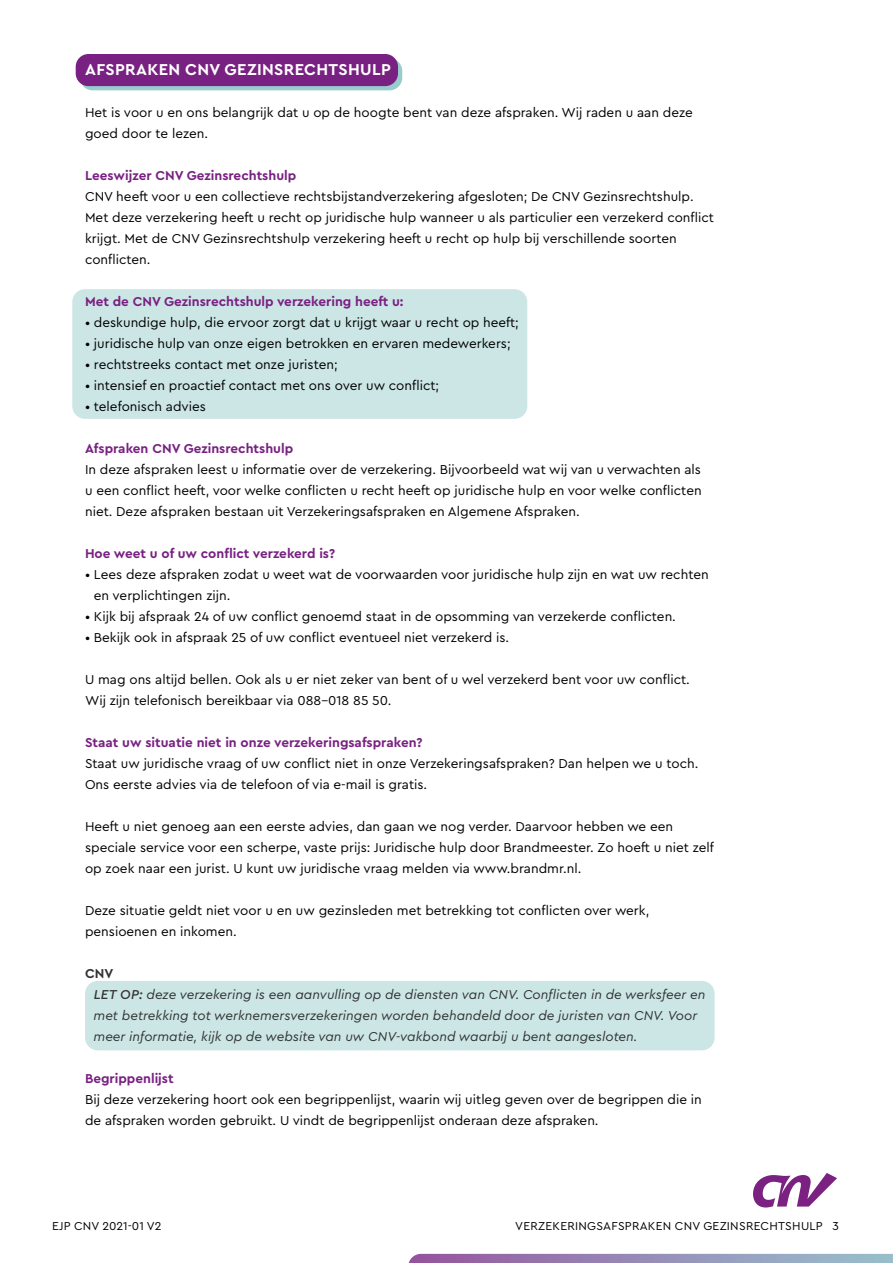
<style>
.page{position:relative;width:893px;height:1263px;background:#fff}
.page>*{position:absolute;margin:0;border:0;box-sizing:border-box;transform-origin:0 0}
.t1{font:700 16.5px "Cera PRO";letter-spacing:.02em;color:#fff}
.t2{font:13.5px/21px "Cera PRO";color:#000}
.t3{font:italic 13.5px/21px "Cera PRO";color:#333}
.t4{font:700 13.5px "Cera PRO";color:#792182}
.t5{font:12px "Cera PRO";letter-spacing:.02em;color:#000}
.s1{font-weight:700;font-style:normal}
.s2{font-weight:500}
</style>
<div class="page">
<svg style="left:408px;top:1254px;width:485px;height:9px;background:#978db7"></svg>
<div style="left:80px;top:58px;width:322px;height:32px;background:linear-gradient(to right,#97bfc6,#98c4c9);border-radius:13px"></div>
<div style="left:72px;top:289px;width:455px;height:130px;background:#cce6e6;border-radius:13px"></div>
<div style="left:76px;top:54px;width:322px;height:32px;background:#792182;border-radius:13px"></div>
<div style="left:85px;top:981px;width:630px;height:69px;background:#cce6e6;border-radius:13px"></div>
<svg style="left:753px;top:1173px;width:84px;height:34px"></svg>
<p class="t1" style="left:85px;top:59px;width:307px">AFSPRAKEN CNV GEZINSRECHTSHULP</p>
<p class="t2" style="left:85px;top:101px;width:609px">Het is voor u en ons belangrijk dat u op de hoogte bent van deze afspraken. Wij raden u aan deze goed door te lezen.</p>
<p class="t4" style="left:85px;top:167px;width:213px">Leeswijzer CNV Gezinsrechtshulp</p>
<p class="t2" style="left:85px;top:185px;width:630px">CNV heeft voor u een collectieve rechtsbijstandverzekering afgesloten; De CNV Gezinsrechtshulp.<br>Met deze verzekering heeft u recht op juridische hulp wanneer u als particulier een verzekerd conflict krijgt. Met de CNV Gezinsrechtshulp verzekering heeft u recht op hulp bij verschillende soorten conflicten.</p>
<p class="t4" style="left:85px;top:293px;width:320px">Met de CNV Gezinsrechtshulp verzekering heeft u:</p>
<p class="t2" style="left:85px;top:311px;width:435px">• deskundige hulp, die ervoor zorgt dat u krijgt waar u recht op heeft;</p>
<p class="t2" style="left:85px;top:332px;width:427px">• juridische hulp van onze eigen betrokken en ervaren medewerkers;</p>
<p class="t2" style="left:85px;top:353px;width:254px">• rechtstreeks contact met onze juristen;</p>
<p class="t2" style="left:85px;top:374px;width:356px">• intensief en proactief contact met ons over uw conflict;</p>
<p class="t2" style="left:85px;top:395px;width:122px">• telefonisch advies</p>
<p class="t4" style="left:85px;top:440px;width:210px">Afspraken CNV Gezinsrechtshulp</p>
<p class="t2" style="left:85px;top:458px;width:618px;text-align:justify">In deze afspraken leest u informatie over de verzekering. Bijvoorbeeld wat wij van u verwachten als u een conflict heeft, voor welke conflicten u recht heeft op juridische hulp en voor welke conflicten niet. Deze afspraken bestaan uit Verzekeringsafspraken en Algemene Afspraken.</p>
<p class="t4" style="left:85px;top:545px;width:252px">Hoe weet u of uw conflict verzekerd is?</p>
<p class="t2" style="left:94px;top:563px;width:616px;text-indent:-9px">• Lees deze afspraken zodat u weet wat de voorwaarden voor juridische hulp zijn en wat uw rechten en verplichtingen zijn.</p>
<p class="t2" style="left:85px;top:605px;width:592px">• Kijk bij afspraak 24 of uw conflict genoemd staat in de opsomming van verzekerde conflicten.</p>
<p class="t2" style="left:85px;top:626px;width:426px">• Bekijk ook in afspraak 25 of uw conflict eventueel niet verzekerd is.</p>
<p class="t2" style="left:85px;top:668px;width:606px">U mag ons altijd bellen. Ook als u er niet zeker van bent of u wel verzekerd bent voor uw conflict.<br>Wij zijn telefonisch bereikbaar via 088-018 85 50.</p>
<p class="t4" style="left:85px;top:734px;width:339px">Staat uw situatie niet in onze verzekeringsafspraken?</p>
<p class="t2" style="left:85px;top:753px;width:615px">Staat uw juridische vraag of uw conflict niet in onze Verzekeringsafspraken? Dan helpen we u toch.<br>Ons eerste advies via de telefoon of via e-mail is gratis.</p>
<p class="t2" style="left:85px;top:816px;width:630px">Heeft u niet genoeg aan een eerste advies, dan gaan we nog verder. Daarvoor hebben we een speciale service voor een scherpe, vaste prijs: Juridische hulp door Brandmeester. Zo hoeft u niet zelf op zoek naar een jurist. U kunt uw juridische vraag melden via www.brandmr.nl.</p>
<p class="t2" style="left:85px;top:900px;width:566px">Deze situatie geldt niet voor u en uw gezinsleden met betrekking tot conflicten over werk, pensioenen en inkomen.</p>
<p class="t3" style="left:94px;top:963px;width:613px;text-indent:-9px"><span class="s1">CNV<br></span><span class="s2">LET OP:</span> deze verzekering is een aanvulling op de diensten van CNV. Conflicten in de werksfeer en met betrekking tot werknemersverzekeringen worden behandeld door de juristen van CNV. Voor meer informatie, kijk op de website van uw CNV-vakbond waarbij u bent aangesloten.</p>
<p class="t4" style="left:85px;top:1070px;width:90px">Begrippenlijst</p>
<p class="t2" style="left:85px;top:1089px;width:618px">Bij deze verzekering hoort ook een begrippenlijst, waarin wij uitleg geven over de begrippen die in de afspraken worden gebruikt. U vindt de begrippenlijst onderaan deze afspraken.</p>
<p class="t5" style="left:52px;top:1218px;width:111px">EJP CNV 2021-01 V2</p>
<p class="t5" style="left:515px;top:1218px;width:325px">VERZEKERINGSAFSPRAKEN CNV GEZINSRECHTSHULP 3</p>
</div>
